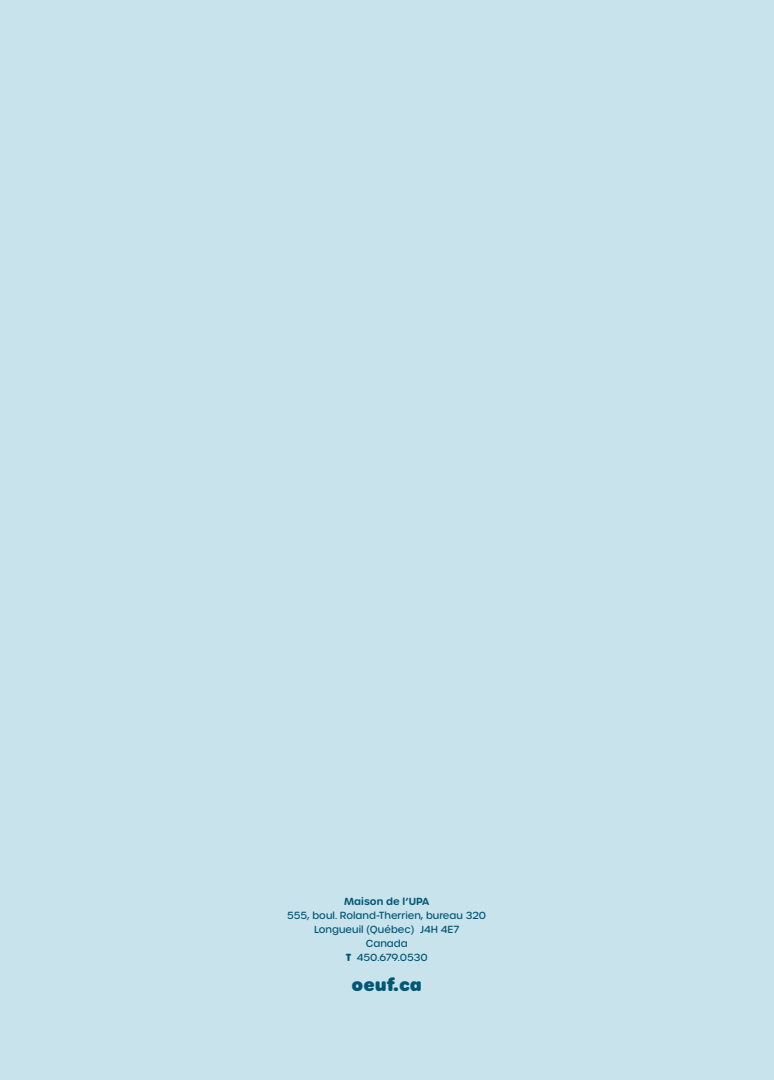
<style>
.page{position:relative;width:774px;height:1080px;background:#c8e3ec}
.page>*{position:absolute;margin:0;border:0;box-sizing:border-box;transform-origin:0 0}
.t1{font:800 17px "Urbane Rounded";color:#005775}
.t2{font:500 10px/14px "Urbane Rounded";color:#005775;text-align:center}
.t3{font:600 10px "Urbane Rounded";color:#005775}
.s1{font-weight:700}
</style>
<div class="page">
<p class="t3" style="left:344px;top:894px;width:87px">Maison de l’UPA</p>
<p class="t2" style="left:287px;top:908px;width:200px">555, boul. Roland-Therrien, bureau 320</p>
<p class="t2" style="left:314px;top:922px;width:147px">Longueuil (Québec) J4H 4E7<br>Canada<br><span class="s1">T</span> 450.679.0530</p>
<p class="t1" style="left:352px;top:972px;width:72px">oeuf.ca</p>
</div>
